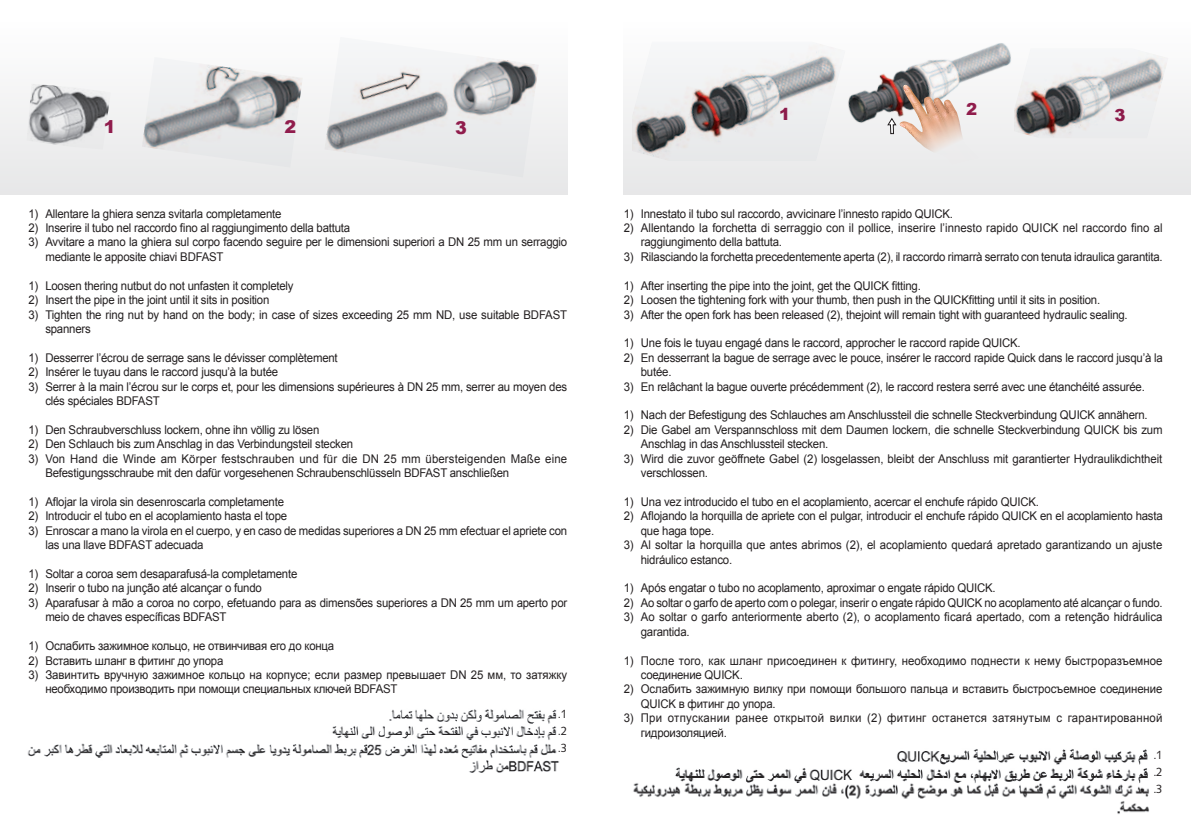
<style>
.page{position:relative;width:1191px;height:840px;background:#fff}
.page>*{position:absolute;margin:0;border:0;box-sizing:border-box;transform-origin:0 0}
.t1{font:900 17.6px "Arial";color:#901c4c}
.t2{font:900 16.6px "Arial";color:#901c4c}
.t3{font:12px/14.4px "Arial";letter-spacing:-.02em;color:#231f20;scale:.95 1}
.t4{font:12px/14.4px "Arial";color:#231f20;scale:.95 1}
.t5{font:12px/14.4px "Arial";letter-spacing:.005em;color:#231f20;scale:.95 1}
.t6{font:12px "Arial";letter-spacing:-.02em;color:#231f20;scale:.94 1}
.t7{font:12px/14.4px "Arial";letter-spacing:.025em;color:#231f20;scale:.95 1}
.t8{font:12px/17px "Syntax";color:#231f20;text-align:justify;scale:.95 1}
</style>
<div class="page">
<div style="left:0;top:0;width:567px;height:194px;background:linear-gradient(to bottom,#fff,#e7e7e8)"></div>
<div style="left:624px;top:0;width:567px;height:194px;background:linear-gradient(to right,#f5f5f6,#f3f3f4)"></div>
<img style="left:27px;top:84px;width:84px;height:65px">
<img style="left:324px;top:37px;width:215px;height:140px">
<img style="left:142px;top:57px;width:161px;height:110px">
<img style="left:1018px;top:48px;width:150px;height:90px">
<img style="left:632px;top:42px;width:213px;height:119px">
<img style="left:839px;top:43px;width:179px;height:95px">
<img style="left:887px;top:85px;width:93px;height:80px">
<img style="left:391px;top:709px;width:166px;height:9px">
<img style="left:332px;top:718px;width:225px;height:22px">
<img style="left:27px;top:743px;width:532px;height:28px">
<img style="left:633px;top:749px;width:516px;height:65px">
<h1 class="t1" style="left:104px;top:114px;width:13px">1</h1>
<h1 class="t1" style="left:285px;top:114px;width:13px">2</h1>
<h1 class="t1" style="left:455px;top:115px;width:13px">3</h1>
<p class="t3" style="left:28px;top:206px;width:268px">1) Allentare la ghiera senza svitarla completamente</p>
<p class="t3" style="left:28px;top:220px;width:340px">2) Inserire il tubo nel raccordo fino al raggiungimento della battuta</p>
<p class="t3" style="left:45px;top:235px;width:551px;text-indent:-17px">3) Avvitare a mano la ghiera sul corpo facendo seguire per le dimensioni superiori a DN 25 mm un serraggio mediante le apposite chiavi BDFAST</p>
<p class="t3" style="left:28px;top:278px;width:281px">1) Loosen thering nutbut do not unfasten it completely</p>
<p class="t3" style="left:28px;top:292px;width:255px">2) Insert the pipe in the joint until it sits in position</p>
<p class="t3" style="left:45px;top:307px;width:550px;text-indent:-17px">3) Tighten the ring nut by hand on the body; in case of sizes exceeding 25 mm ND, use suitable BDFAST spanners</p>
<p class="t3" style="left:28px;top:350px;width:327px">1) Desserrer l’écrou de serrage sans le dévisser complètement</p>
<p class="t3" style="left:28px;top:364px;width:264px">2) Insérer le tuyau dans le raccord jusqu’à la butée</p>
<p class="t3" style="left:45px;top:379px;width:551px;text-indent:-17px">3) Serrer à la main l’écrou sur le corps et, pour les dimensions supérieures à DN 25 mm, serrer au moyen des clés spéciales BDFAST</p>
<p class="t3" style="left:28px;top:422px;width:308px">1) Den Schraubverschluss lockern, ohne ihn völlig zu lösen</p>
<p class="t3" style="left:28px;top:436px;width:343px">2) Den Schlauch bis zum Anschlag in das Verbindungsteil stecken</p>
<p class="t3" style="left:45px;top:451px;width:551px;text-indent:-17px">3) Von Hand die Winde am Körper festschrauben und für die DN 25 mm übersteigenden Maße eine<br>Befestigungsschraube mit den dafür vorgesehenen Schraubenschlüsseln BDFAST anschließen</p>
<p class="t3" style="left:28px;top:494px;width:271px">1) Aflojar la virola sin desenroscarla completamente</p>
<p class="t3" style="left:28px;top:508px;width:274px">2) Introducir el tubo en el acoplamiento hasta el tope</p>
<p class="t3" style="left:45px;top:523px;width:551px;text-indent:-17px">3) Enroscar a mano la virola en el cuerpo, y en caso de medidas superiores a DN 25 mm efectuar el apriete con las una llave BDFAST adecuada</p>
<p class="t3" style="left:28px;top:566px;width:285px">1) Soltar a coroa sem desaparafusá-la completamente</p>
<p class="t3" style="left:28px;top:580px;width:247px">2) Inserir o tubo na junção até alcançar o fundo</p>
<p class="t3" style="left:45px;top:595px;width:551px;text-indent:-17px">3) Aparafusar à mão a coroa no corpo, efetuando para as dimensões superiores a DN 25 mm um aperto por meio de chaves específicas BDFAST</p>
<p class="t3" style="left:28px;top:638px;width:323px">1) Ослабить зажимное кольцо, не отвинчивая его до конца</p>
<p class="t3" style="left:28px;top:652px;width:207px">2) Вставить шланг в фитинг до упора</p>
<p class="t3" style="left:45px;top:667px;width:551px;text-indent:-17px">3) Завинтить вручную зажимное кольцо на корпусе; если размер превышает DN 25 мм, то затяжку необходимо производить при помощи специальных ключей BDFAST</p>
<p class="t8" style="left:558px;top:705px;width:11px">.1 .2 .3</p>
<h2 class="t2" style="left:779px;top:102px;width:13px">1</h2>
<h2 class="t2" style="left:966px;top:96px;width:13px">2</h2>
<h2 class="t2" style="left:1114px;top:102px;width:13px">3</h2>
<p class="t3" style="left:624px;top:206px;width:348px">1) Innestato il tubo sul raccordo, avvicinare l’innesto rapido QUICK.</p>
<p class="t4" style="left:641px;top:220px;width:551px;text-indent:-17px">2) Allentando la forchetta di serraggio con il pollice, inserire l’innesto rapido QUICK nel raccordo fino al raggiungimento della battuta.</p>
<p class="t3" style="left:624px;top:249px;width:569px">3) Rilasciando la forchetta precedentemente aperta (2), il raccordo rimarrà serrato con tenuta idraulica garantita.</p>
<p class="t3" style="left:624px;top:278px;width:314px">1) After inserting the pipe into the joint, get the QUICK fitting.</p>
<p class="t3" style="left:624px;top:292px;width:503px">2) Loosen the tightening fork with your thumb, then push in the QUICKfitting until it sits in position.</p>
<p class="t3" style="left:624px;top:307px;width:532px">3) After the open fork has been released (2), thejoint will remain tight with guaranteed hydraulic sealing.</p>
<p class="t3" style="left:624px;top:336px;width:419px">1) Une fois le tuyau engagé dans le raccord, approcher le raccord rapide QUICK.</p>
<p class="t3" style="left:641px;top:350px;width:551px;text-indent:-17px">2) En desserrant la bague de serrage avec le pouce, insérer le raccord rapide Quick dans le raccord jusqu’à la butée.</p>
<p class="t3" style="left:624px;top:379px;width:550px">3) En relâchant la bague ouverte précédemment (2), le raccord restera serré avec une étanchéité assurée.</p>
<p class="t3" style="left:624px;top:408px;width:553px">1) Nach der Befestigung des Schlauches am Anschlussteil die schnelle Steckverbindung QUICK annähern.</p>
<p class="t3" style="left:641px;top:422px;width:551px;text-indent:-17px">2) Die Gabel am Verspannschloss mit dem Daumen lockern, die schnelle Steckverbindung QUICK bis zum<br>Anschlag in das Anschlussteil stecken.</p>
<p class="t3" style="left:641px;top:451px;width:550px;text-indent:-17px">3) Wird die zuvor geöffnete Gabel (2) losgelassen, bleibt der Anschluss mit garantierter Hydraulikdichtheit verschlossen.</p>
<p class="t3" style="left:624px;top:494px;width:438px">1) Una vez introducido el tubo en el acoplamiento, acercar el enchufe rápido QUICK.</p>
<p class="t3" style="left:641px;top:508px;width:551px;text-indent:-17px">2) Aflojando la horquilla de apriete con el pulgar, introducir el enchufe rápido QUICK en el acoplamiento hasta que haga tope.</p>
<p class="t3" style="left:641px;top:537px;width:550px;text-indent:-17px">3) Al soltar la horquilla que antes abrimos (2), el acoplamiento quedará apretado garantizando un ajuste hidráulico estanco.</p>
<p class="t3" style="left:624px;top:580px;width:393px">1) Após engatar o tubo no acoplamento, aproximar o engate rápido QUICK.</p>
<p class="t6" style="left:624px;top:594px;width:574px">2) Ao soltar o garfo de aperto com o polegar, inserir o engate rápido QUICK no acoplamento até alcançar o fundo.</p>
<p class="t4" style="left:641px;top:609px;width:550px;text-indent:-17px">3) Ao soltar o garfo anteriormente aberto (2), o acoplamento ficará apertado, com a retenção hidráulica garantida.</p>
<p class="t5" style="left:641px;top:652px;width:550px;text-indent:-17px">1) После того, как шланг присоединен к фитингу, необходимо поднести к нему быстроразъемное соединение QUICK.</p>
<p class="t3" style="left:641px;top:681px;width:550px;text-indent:-17px">2) Ослабить зажимную вилку при помощи большого пальца и вставить быстросъемное соединение<br>QUICK в фитинг до упора.</p>
<p class="t7" style="left:641px;top:710px;width:550px;text-indent:-17px">3) При отпускании ранее открытой вилки (2) фитинг останется затянутым с гарантированной гидроизоляцией.</p>
<p class="t8" style="left:1153px;top:746px;width:11px">.1 .2 .3</p>
</div>
